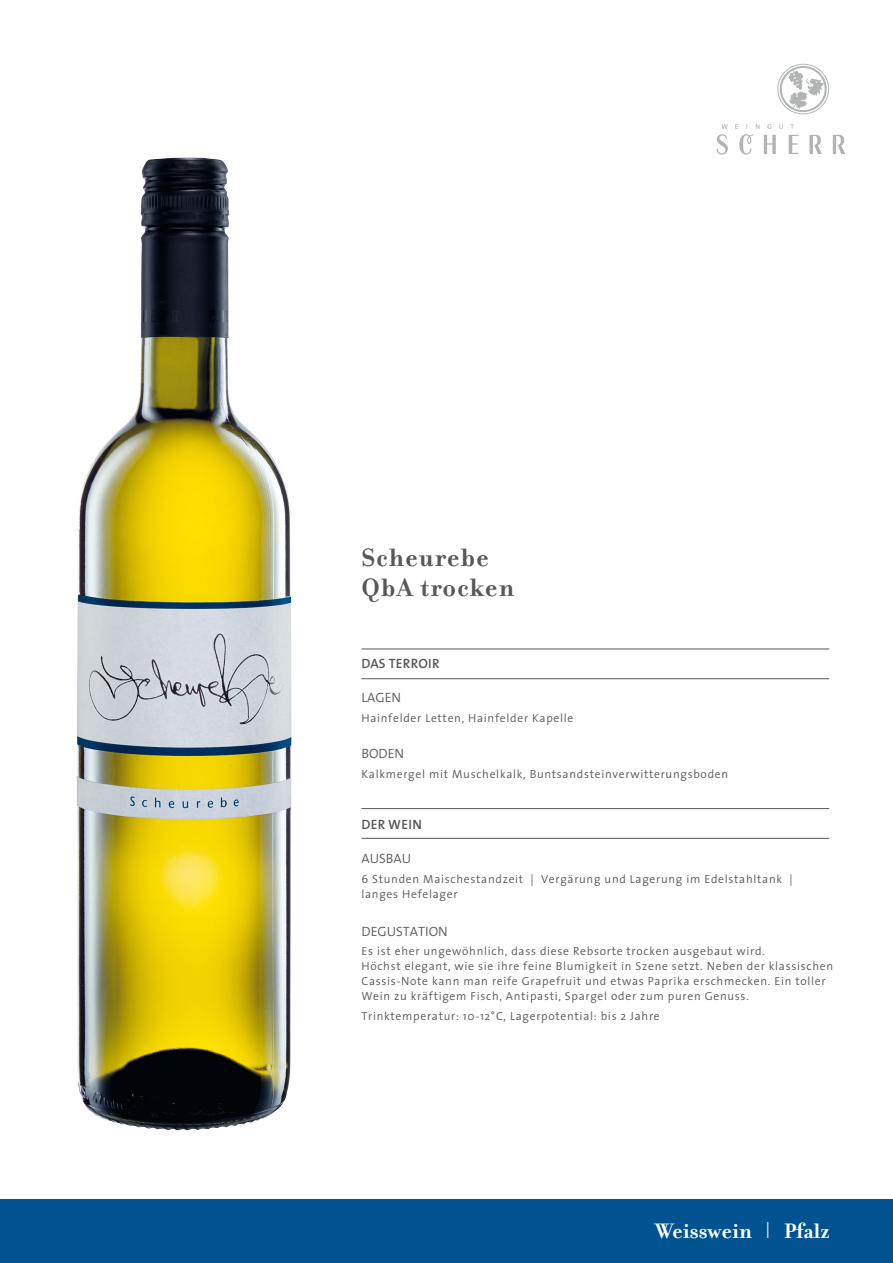
<style>
.page{position:relative;width:893px;height:1263px;background:#fff}
.page>*{position:absolute;margin:0;border:0;box-sizing:border-box;transform-origin:0 0}
.t1{font:700 27px/30px "Filosofia";letter-spacing:.05em;color:#58585a}
.t2{font:700 22.5px "Filosofia";letter-spacing:.005em;color:#fff}
.t3{font:300 13.5px "The Sans";color:#58585a}
.t4{font:600 13.5px "The Sans";letter-spacing:.02em;color:#58585a}
.t5{font:300 11.7px/15px "The Sans";letter-spacing:.06em;color:#58585a}
</style>
<div class="page">
<svg style="left:716px;top:64px;width:129px;height:91px"></svg>
<div style="left:0;top:1199px;width:893px;height:64px;background:#005291"></div>
<hr style="left:362px;top:649px;width:467px;height:1px;background:#58585a">
<hr style="left:361px;top:678px;width:468px;height:1px;background:#58585a">
<hr style="left:361px;top:808px;width:468px;height:1px;background:#58585a">
<hr style="left:361px;top:838px;width:468px;height:1px;background:#58585a">
<img style="left:77px;top:158px;width:215px;height:973px">
<h1 class="t1" style="left:361px;top:543px;width:154px">Scheurebe<br>QbA trocken</h1>
<p class="t4" style="left:361px;top:652px;width:80px">DAS TERROIR</p>
<p class="t3" style="left:361px;top:686px;width:41px">LAGEN</p>
<p class="t5" style="left:361px;top:710px;width:214px">Hainfelder Letten, Hainfelder Kapelle</p>
<p class="t3" style="left:361px;top:742px;width:44px">BODEN</p>
<p class="t5" style="left:361px;top:766px;width:368px">Kalkmergel mit Muschelkalk, Buntsandsteinverwitterungsboden</p>
<p class="t4" style="left:361px;top:813px;width:62px">DER WEIN</p>
<p class="t3" style="left:361px;top:847px;width:51px">AUSBAU</p>
<p class="t5" style="left:361px;top:871px;width:433px">6 Stunden Maischestandzeit | Vergärung und Lagerung im Edelstahltank | langes Hefelager</p>
<p class="t3" style="left:361px;top:920px;width:88px">DEGUSTATION</p>
<p class="t5" style="left:361px;top:943px;width:473px">Es ist eher ungewöhnlich, dass diese Rebsorte trocken ausgebaut wird.<br>Höchst elegant, wie sie ihre feine Blumigkeit in Szene setzt. Neben der klassischen Cassis-Note kann man reife Grapefruit und etwas Paprika erschmecken. Ein toller Wein zu kräftigem Fisch, Antipasti, Spargel oder zum puren Genuss.</p>
<p class="t5" style="left:361px;top:1008px;width:300px">Trinktemperatur: 10-12°C, Lagerpotential: bis 2 Jahre</p>
<h2 class="t2" style="left:655px;top:1217px;width:175px">Weisswein | Pfalz</h2>
</div>
